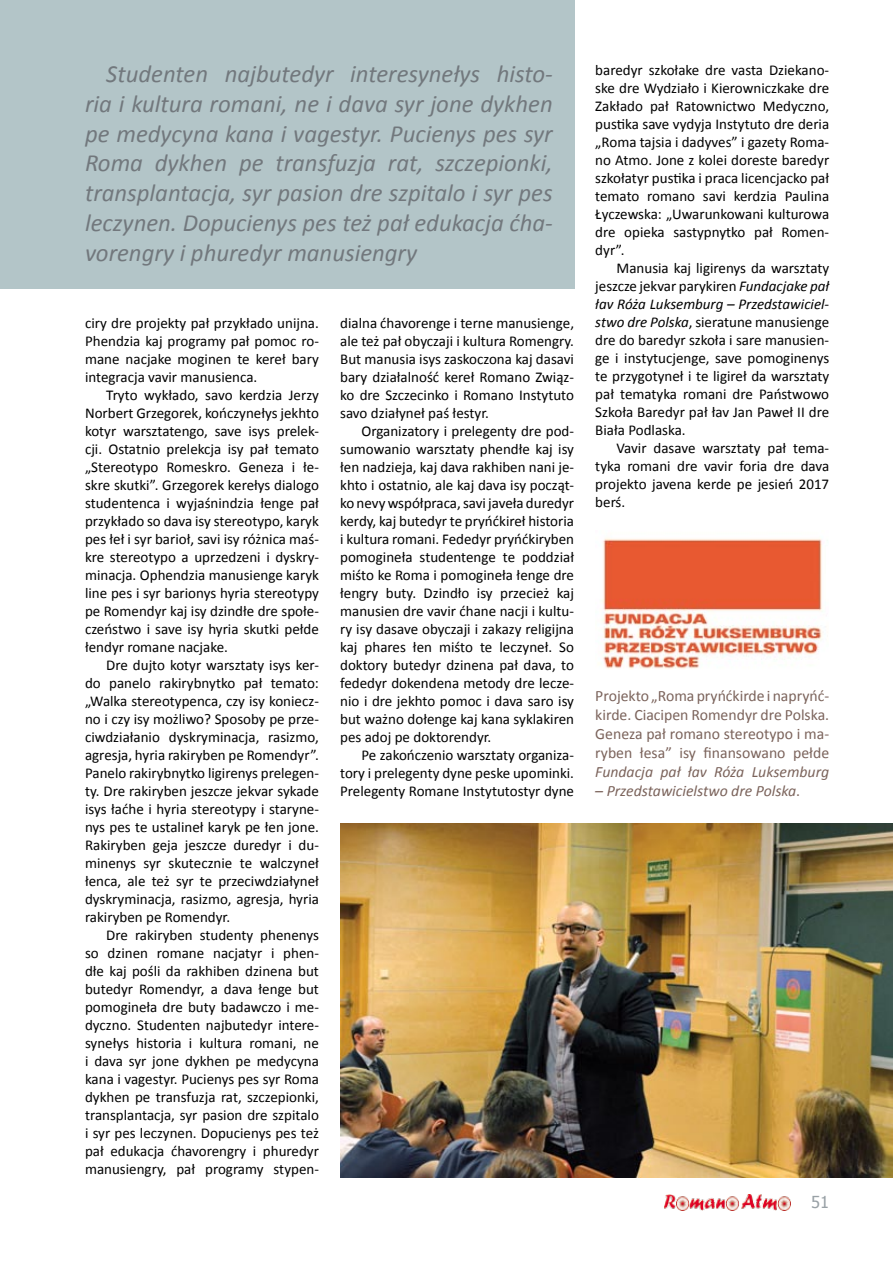
<style>
.page{position:relative;width:893px;height:1263px;background:#fff}
.page>*{position:absolute;margin:0;border:0;box-sizing:border-box;transform-origin:0 0}
.t1{font:italic 24.75px/29.7px "Calibri";color:#72787d;text-align:justify}
.t2{font:16.5px "Tahoma";color:#99a1a6}
.t3{font:15.75px/18.9px "Calibri";color:#7b635b;text-align:justify}
.t4{font:italic 15.75px "Calibri";color:#7b635b}
.t5{font:15px/18px "Calibri";color:#000;text-align:justify}
.s1{font-style:italic}
.s2{font-style:normal}
</style>
<div class="page">
<img style="left:664px;top:1195px;width:126px;height:15px">
<div style="left:0;top:0;width:574px;height:289px;background:#b3c5c8"></div>
<img style="left:340px;top:824px;width:553px;height:354px">
<img style="left:602px;top:538px;width:221px;height:131px">
<p class="t1" style="left:85px;top:58px;width:469px;text-indent:21px">Studenten najbutedyr interesynełys histo&shy;ria i kultura romani, ne i dava syr jone dykhen pe medycyna kana i vagestyr. Pucienys pes syr Roma dykhen pe transfuzja rat, szczepionki, transplantacja, syr pasion dre szpitalo i syr pes leczynen. Dopucienys pes też pał edukacja ćha&shy;vorengry i phuredyr manusiengry</p>
<p class="t5" style="left:85px;top:313px;width:235px">ciry dre projekty pał przykłado unijna.<br>Phendzia kaj programy pał pomoc ro&shy;mane nacjake moginen te kereł bary integracja vavir manusienca.</p>
<p class="t5" style="left:85px;top:385px;width:235px;text-indent:21px">Tryto wykłado, savo kerdzia Jerzy Norbert Grzegorek, kończynełys jekhto kotyr warsztatengo, save isys prelek&shy;cji. Ostatnio prelekcja isy pał temato „Stereotypo Romeskro. Geneza i łe&shy;skre skutki”. Grzegorek kerełys dialogo studentenca i wyjaśnindzia łenge pał przykłado so dava isy stereotypo, karyk pes łeł i syr barioł, savi isy różnica maś&shy;kre stereotypo a uprzedzeni i dyskry&shy;minacja. Ophendzia manusienge karyk line pes i syr barionys hyria stereotypy pe Romendyr kaj isy dzindłe dre społe&shy;czeństwo i save isy hyria skutki pełde łendyr romane nacjake.</p>
<p class="t5" style="left:85px;top:655px;width:235px;text-indent:21px">Dre dujto kotyr warsztaty isys ker&shy;do panelo rakirybnytko pał temato: „Walka stereotypenca, czy isy koniecz&shy;no i czy isy możliwo? Sposoby pe prze&shy;ciwdziałanio dyskryminacja, rasizmo, agresja, hyria rakiryben pe Romendyr”.<br>Panelo rakirybnytko ligirenys prelegen&shy;ty. Dre rakiryben jeszcze jekvar sykade isys łaćhe i hyria stereotypy i staryne&shy;nys pes te ustalineł karyk pe łen jone.<br>Rakiryben geja jeszcze duredyr i du&shy;minenys syr skutecznie te walczyneł łenca, ale też syr te przeciwdziałyneł dyskryminacja, rasizmo, agresja, hyria rakiryben pe Romendyr.</p>
<p class="t5" style="left:85px;top:925px;width:235px;text-indent:21px">Dre rakiryben studenty phenenys so dzinen romane nacjatyr i phen&shy;dłe kaj pośli da rakhiben dzinena but butedyr Romendyr, a dava łenge but pomogineła dre buty badawczo i me&shy;dyczno. Studenten najbutedyr intere&shy;synełys historia i kultura romani, ne i dava syr jone dykhen pe medycyna kana i vagestyr. Pucienys pes syr Roma dykhen pe transfuzja rat, szczepionki, transplantacja, syr pasion dre szpitalo i syr pes leczynen. Dopucienys pes też pał edukacja ćhavorengry i phuredyr manusiengry, pał programy stypen-</p>
<p class="t5" style="left:340px;top:313px;width:235px">dialna ćhavorenge i terne manusienge, ale też pał obyczaji i kultura Romengry.<br>But manusia isys zaskoczona kaj dasavi bary działalność kereł Romano Związ&shy;ko dre Szczecinko i Romano Instytuto savo działyneł paś łestyr.</p>
<p class="t5" style="left:340px;top:421px;width:235px;text-indent:21px">Organizatory i prelegenty dre pod&shy;sumowanio warsztaty phendłe kaj isy łen nadzieja, kaj dava rakhiben nani je&shy;khto i ostatnio, ale kaj dava isy począt&shy;ko nevy współpraca, savi javeła duredyr kerdy, kaj butedyr te pryńćkireł historia i kultura romani. Fededyr pryńćkiryben pomogineła studentenge te poddział miśto ke Roma i pomogineła łenge dre łengry buty. Dzindło isy przecież kaj manusien dre vavir ćhane nacji i kultu&shy;ry isy dasave obyczaji i zakazy religijna kaj phares łen miśto te leczyneł. So doktory butedyr dzinena pał dava, to fededyr dokendena metody dre lecze&shy;nio i dre jekhto pomoc i dava saro isy but ważno dołenge kaj kana syklakiren pes adoj pe doktorendyr.</p>
<p class="t5" style="left:340px;top:745px;width:235px;text-indent:21px">Pe zakończenio warsztaty organiza&shy;tory i prelegenty dyne peske upominki.<br>Prelegenty Romane Instytutostyr dyne</p>
<p class="t5" style="left:595px;top:60px;width:235px">baredyr szkołake dre vasta Dziekano&shy;ske dre Wydziało i Kierowniczkake dre Zakłado pał Ratownictwo Medyczno, pustika save vydyja Instytuto dre deria „Roma tajsia i dadyves” i gazety Roma&shy;no Atmo. Jone z kolei doreste baredyr szkołatyr pustika i praca licencjacko pał temato romano savi kerdzia Paulina Łyczewska: „Uwarunkowani kulturowa dre opieka sastypnytko pał Romen&shy;dyr”.</p>
<p class="t5" style="left:595px;top:258px;width:235px;text-indent:21px">Manusia kaj ligirenys da warsztaty jeszcze jekvar parykiren <span class="s1">Fundacjake pał łav Róża Luksemburg – Przedstawiciel&shy;stwo dre Polska</span>, sieratune manusienge dre do baredyr szkoła i sare manusien&shy;ge i instytucjenge, save pomoginenys te przygotyneł i te ligireł da warsztaty pał tematyka romani dre Państwowo Szkoła Baredyr pał łav Jan Paweł II dre Biała Podlaska.</p>
<p class="t5" style="left:595px;top:438px;width:235px;text-indent:21px">Vavir dasave warsztaty pał tema&shy;tyka romani dre vavir foria dre dava projekto javena kerde pe jesień 2017 berś.</p>
<p class="t3" style="left:595px;top:686px;width:235px">Projekto „Roma pryńćkirde i napryńć&shy;kirde. Ciacipen Romendyr dre Polska.<br>Geneza pał romano stereotypo i ma&shy;ryben łesa” isy finansowano pełde</p>
<p class="t4" style="left:595px;top:762px;width:235px">Fundacja pał łav Róża Luksemburg</p>
<p class="t4" style="left:595px;top:780px;width:206px">– Przedstawicielstwo dre Polska<span class="s2">.</span></p>
<p class="t2" style="left:811px;top:1190px;width:9px">51</p>
</div>
